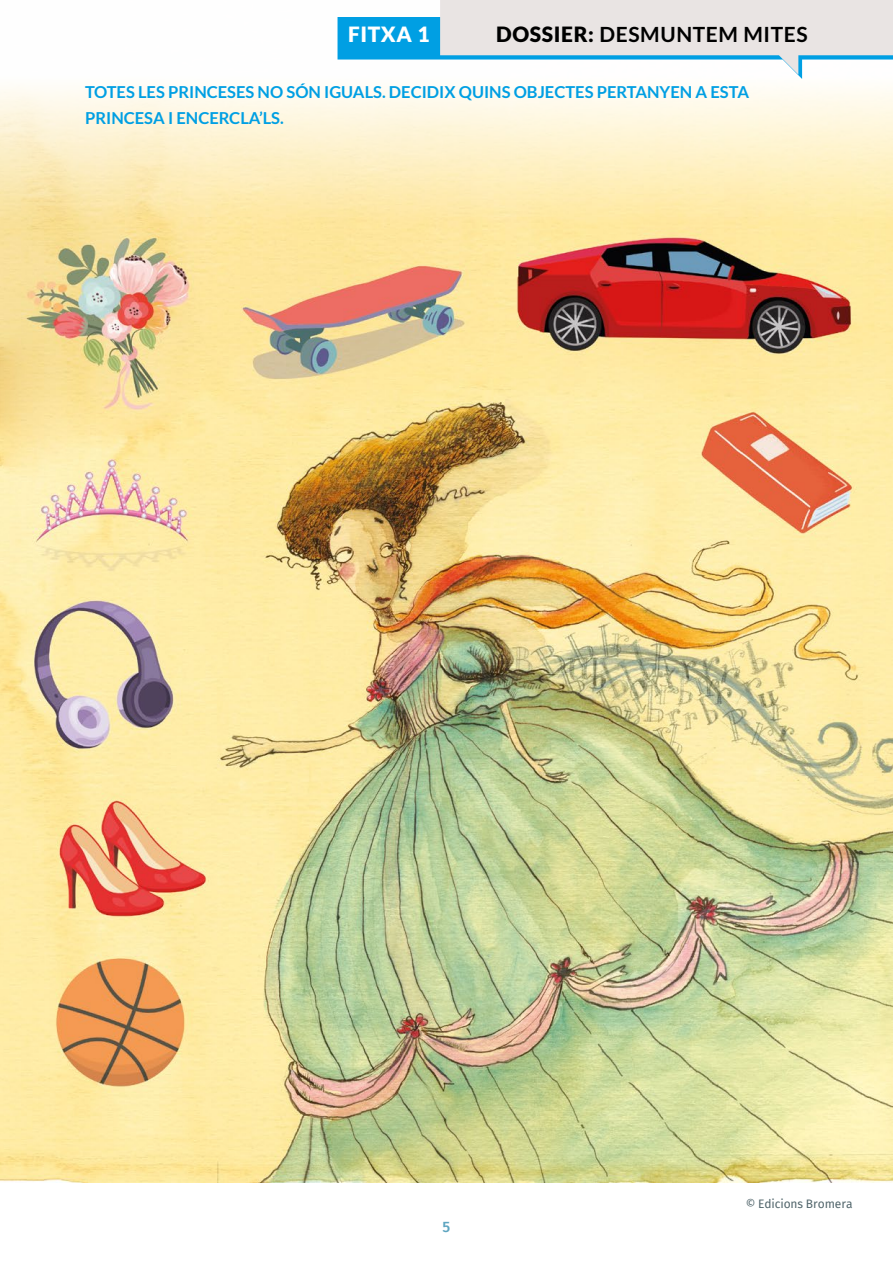
<style>
.page{position:relative;width:893px;height:1263px;background:#fff}
.page>*{position:absolute;margin:0;border:0;box-sizing:border-box;transform-origin:0 0}
.Títol_3{font:700 21px "Lato";letter-spacing:.03em;color:#000}
.Títol_3-2{font:900 21px "Lato";letter-spacing:.03em;color:#fff}
.Títol_3-3{font:700 16.5px/25.5px "Lato";color:#009fe3}
.t1{font:500 15px "Fira Sans";color:#5ea5c0}
.t2{font:12px "Fira Sans";letter-spacing:-.005em;color:#52666c}
.s1{font-weight:900}
</style>
<div class="page">
<img style="left:0;top:17px;width:893px;height:1165px">
<svg style="left:338px;top:0;width:555px;height:79px"></svg>
<p class="Títol_3-2" style="left:348px;top:22px;width:83px">FITXA 1</p>
<p class="Títol_3" style="left:496px;top:22px;width:313px"><span class="s1">DOSSIER:</span> DESMUNTEM MITES</p>
<p class="Títol_3-3" style="left:85px;top:79px;width:665px">TOTES LES PRINCESES NO SÓN IGUALS. DECIDIX QUINS OBJECTES PERTANYEN A ESTA<br>PRINCESA I ENCERCLA’LS.</p>
<p class="t1" style="left:443px;top:1214px;width:9px">5</p>
<p class="t2" style="left:746px;top:1194px;width:108px">© Edicions Bromera</p>
</div>
